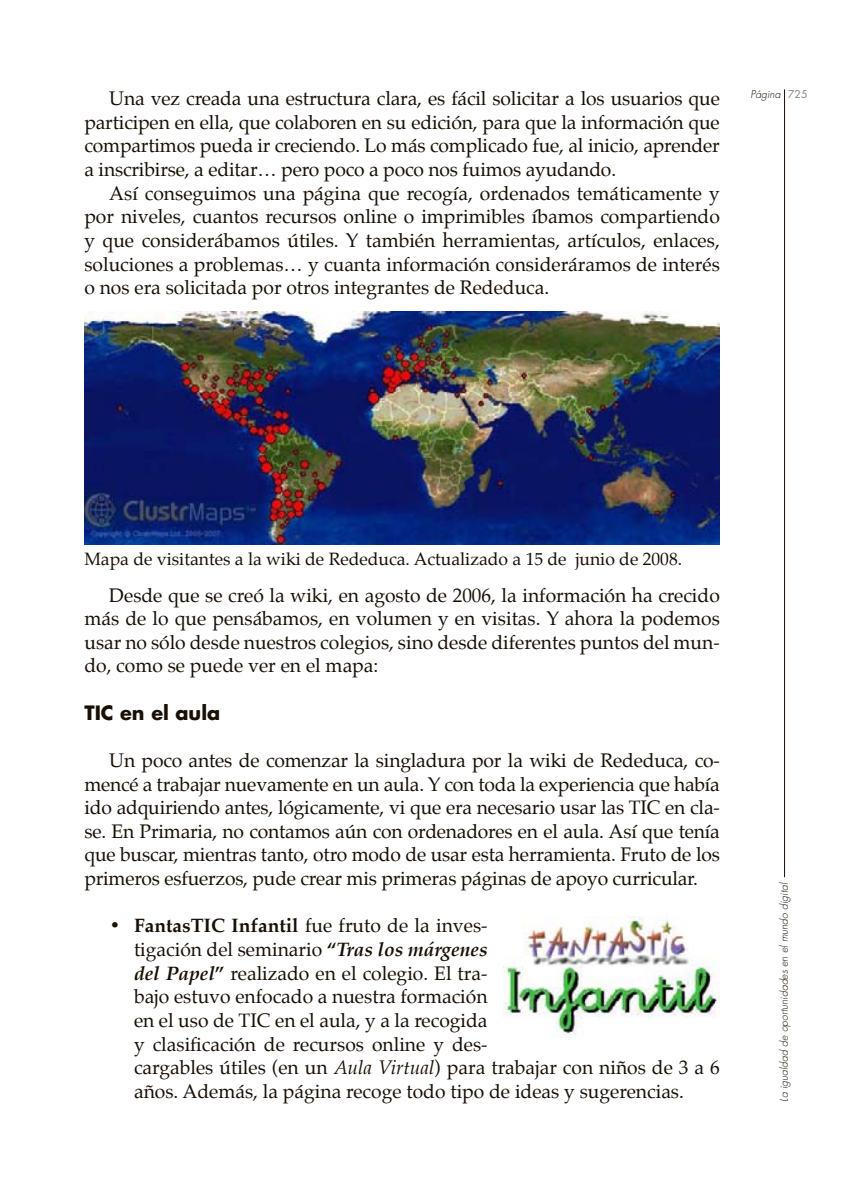
<style>
.page{position:relative;width:844px;height:1191px;background:#fff}
.page>*{position:absolute;margin:0;border:0;box-sizing:border-box;transform-origin:0 0}
.t1{font:19.25px/23.6px "Palatino";color:#180f05;text-align:justify}
.t2{font:700 19.25px "Futura";color:#180f05}
.t3{font:17.5px "Palatino";color:#180f05}
.t4{font:italic 300 10.5px "Futura";color:#180f05}
.s1{font-weight:400;font-style:normal;color:#848382}
.s2{font-weight:700}
.s3{font-weight:700;font-style:italic}
.s4{font-style:italic}
</style>
<div class="page">
<hr style="left:784px;top:89px;width:1px;height:788px;background:#180f05">
<img style="left:84px;top:311px;width:635px;height:233px">
<img style="left:503px;top:916px;width:216px;height:121px">
<p class="t1" style="left:109px;top:87px;width:612px">Una vez creada una estructura clara, es fácil solicitar a los usuarios que</p>
<p class="t4" style="left:750px;top:88px;width:59px">Página <span class="s1">725</span></p>
<p class="t1" style="left:84px;top:110px;width:636px">participen en ella, que colaboren en su edición, para que la información que compartimos pueda ir creciendo. Lo más complicado fue, al inicio, aprender a inscribirse, a editar… pero poco a poco nos fuimos ayudando.</p>
<p class="t1" style="left:84px;top:181px;width:636px;text-indent:25px">Así conseguimos una página que recogía, ordenados temáticamente y por niveles, cuantos recursos online o imprimibles íbamos compartiendo y que considerábamos útiles. Y también herramientas, artículos, enlaces, soluciones a problemas… y cuanta información consideráramos de interés o nos era solicitada por otros integrantes de Rededuca.</p>
<p class="t3" style="left:84px;top:544px;width:599px">Mapa de visitantes a la wiki de Rededuca. Actualizado a 15 de junio de 2008.</p>
<p class="t1" style="left:84px;top:583px;width:636px;text-indent:25px">Desde que se creó la wiki, en agosto de 2006, la información ha crecido más de lo que pensábamos, en volumen y en visitas. Y ahora la podemos usar no sólo desde nuestros colegios, sino desde diferentes puntos del mun&shy;do, como se puede ver en el mapa:</p>
<p class="t2" style="left:84px;top:699px;width:137px">TIC en el aula</p>
<p class="t1" style="left:84px;top:748px;width:637px;text-indent:25px">Un poco antes de comenzar la singladura por la wiki de Rededuca, co&shy;mencé a trabajar nuevamente en un aula. Y con toda la experiencia que había ido adquiriendo antes, lógicamente, vi que era necesario usar las TIC en cla&shy;se. En Primaria, no contamos aún con ordenadores en el aula. Así que tenía que buscar, mientras tanto, otro modo de usar esta herramienta. Fruto de los primeros esfuerzos, pude crear mis primeras páginas de apoyo curricular.</p>
<p class="t1" style="left:134px;top:914px;width:587px;text-align:left;text-indent:-25px"><span class="s2">• FantasTIC Infantil</span> fue fruto de la inves-<br>tigación del seminario <span class="s2">“</span><span class="s3">Tras los márgenes<br>del Papel</span><span class="s2">”</span> realizado en el colegio. El tra-<br>bajo estuvo enfocado a nuestra formación<br>en el uso de TIC en el aula, y a la recogida<br>y clasificación de recursos online y des-<br>cargables útiles (en un <span class="s4">Aula Virtual</span>) para trabajar con niños de 3 a 6 años. Además, la página recoge todo tipo de ideas y sugerencias.</p>
<p class="t4" style="left:777px;top:1101px;width:221px;rotate:-90deg">La igualdad de oportunidades en el mundo digital</p>
</div>
